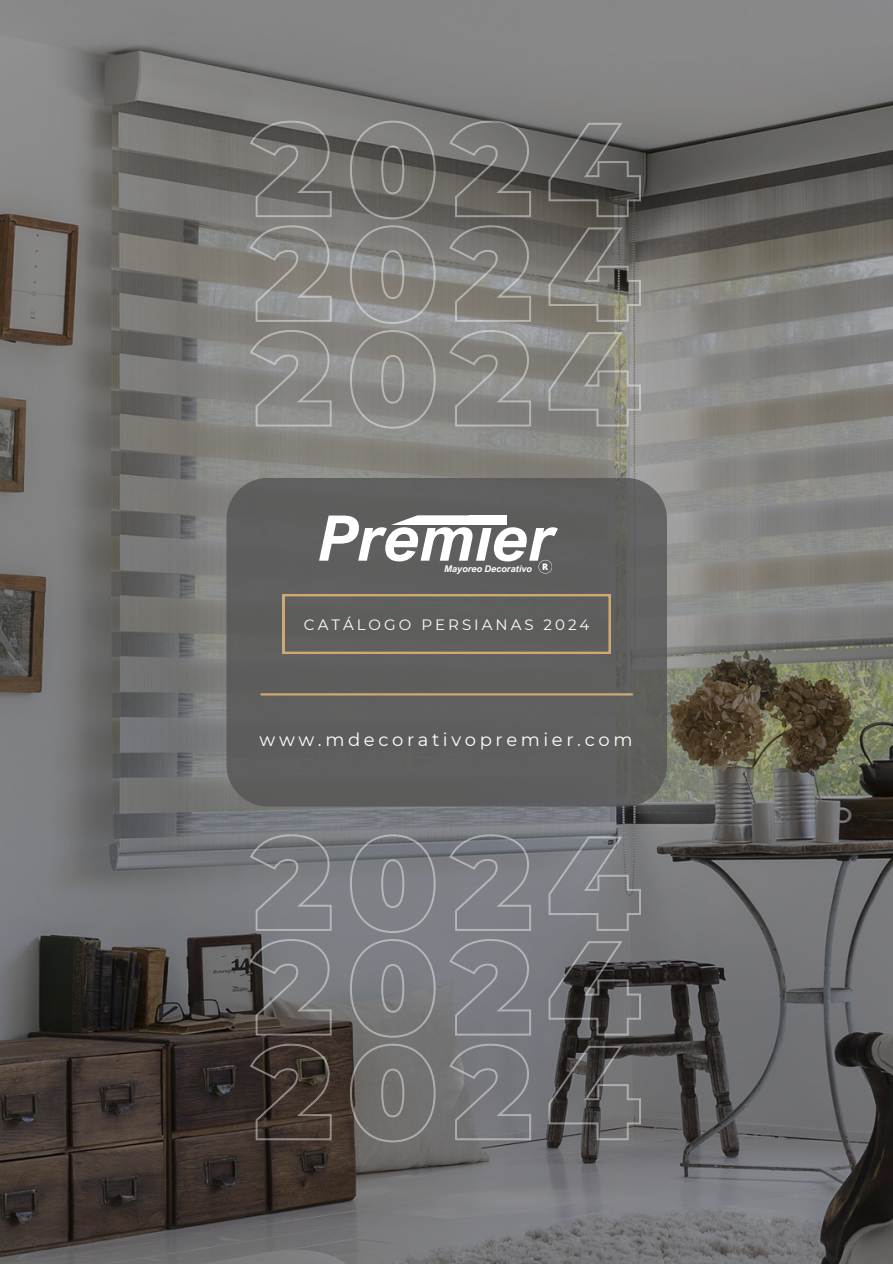
<style>
.page{position:relative;width:893px;height:1264px;background:#fff}
.page>*{position:absolute;margin:0;border:0;box-sizing:border-box;transform-origin:0 0}
.t1{font:italic 700 63px "Arial Nova";color:#fff}
.t2{font:18px "Montserrat";letter-spacing:.2em;color:#fff}
.t3{font:15px "Montserrat";letter-spacing:.2em;color:#fff}
.t4{font:italic 700 9.15px "Arial Nova";color:#fff}
.t5{font:800 9px "Open Sans";color:#fff}
</style>
<div class="page">
<img style="left:0;top:0;width:892px;height:1263px">
<div style="left:226px;top:478px;width:441px;height:328px;background:#5e5f5e;border-radius:42px"></div>
<svg style="left:283px;top:594px;width:327px;height:60px"></svg>
<hr style="left:260px;top:693px;width:372px;height:2px;background:#cfa874">
<svg style="left:391px;top:515px;width:78px;height:10px"></svg>
<div style="left:469px;top:515px;width:38px;height:10px;background:#fff"></div>
<svg style="left:538px;top:560px;width:14px;height:13px"></svg>
<svg style="left:249px;top:120px;width:393px;height:309px;background:#7e7d79"></svg>
<svg style="left:249px;top:833px;width:393px;height:310px;background:#707072"></svg>
<p class="t1" style="left:319px;top:499px;width:238px">Premier</p>
<p class="t4" style="left:444px;top:563px;width:89px">Mayoreo Decorativo</p>
<p class="t5" style="left:542px;top:560px;width:8px">R</p>
<p class="t3" style="left:304px;top:615px;width:287px">CATÁLOGO PERSIANAS 2024</p>
<p class="t2" style="left:259px;top:728px;width:374px">www.mdecorativopremier.com</p>
</div>
